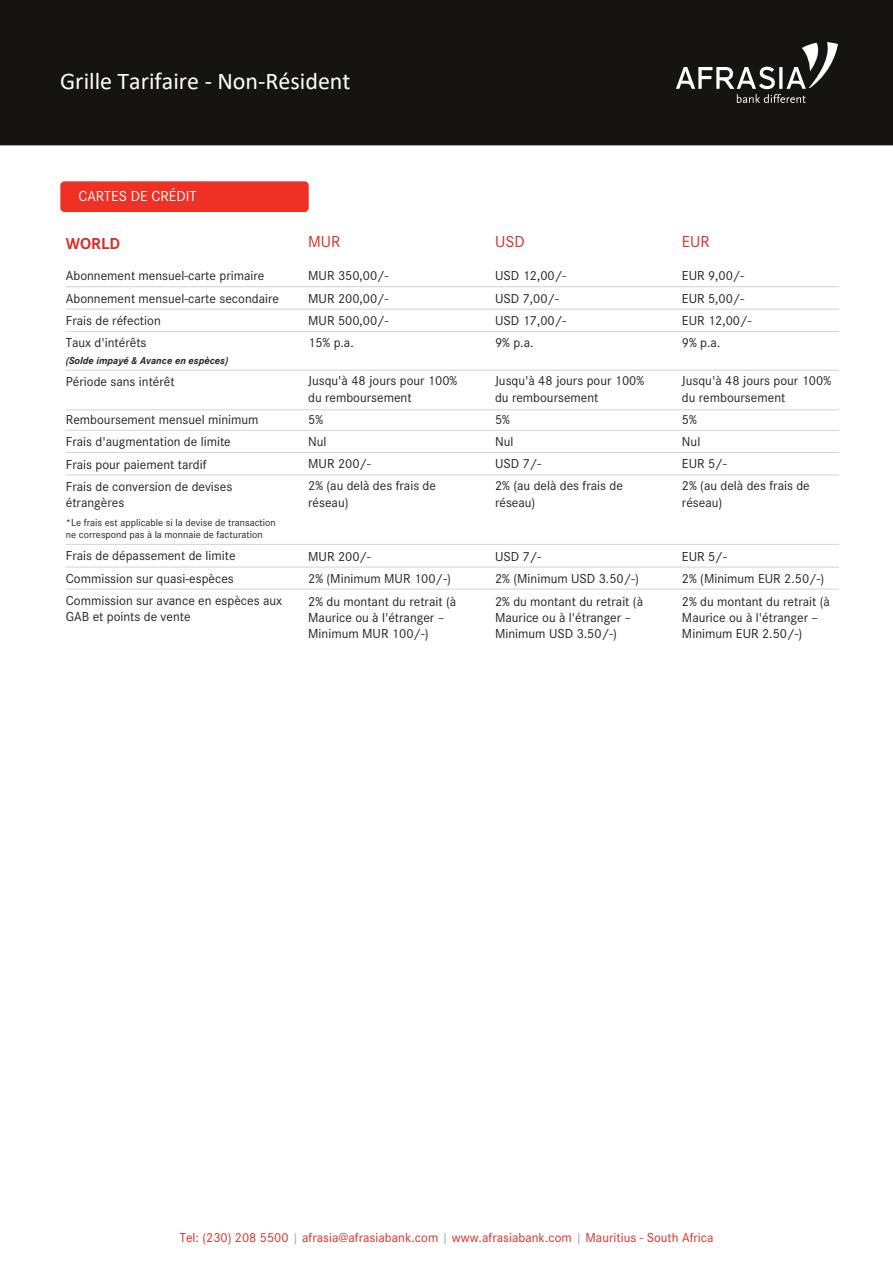
<style>
.page{position:relative;width:893px;height:1263px;background:#fff}
.page>*{position:absolute;margin:0;border:0;box-sizing:border-box;transform-origin:0 0}
.t1{font:24px "Calibri";color:#fff}
.t2{font:16.5px "Corporate S";color:#d42e27}
.t3{font:700 16.5px "Corporate S";color:#d42e27}
.t4{font:15px "Corporate S";color:#fff}
.t5{font:13.5px/22.2px "Corporate S";color:#231f20}
.t6{font:13.5px "Corporate S";color:#d42e27}
.t7{font:10.5px/12.6px "Corporate S";color:#231f20}
.t8{font:italic 700 10.5px "Corporate S";color:#231f20}
.s1{color:#a6a8ab}
</style>
<div class="page">
<div style="left:0;top:0;width:893px;height:145px;background:#151410"></div>
<svg style="left:676px;top:42px;width:162px;height:61px;background:#3e3d3a"></svg>
<div style="left:60px;top:181px;width:249px;height:31px;background:#ee3124;border-radius:4px"></div>
<hr style="left:66px;top:286px;width:773px;height:1px;background:#d1d3d4">
<hr style="left:66px;top:309px;width:773px;height:1px;background:#d1d3d4">
<hr style="left:66px;top:331px;width:773px;height:1px;background:#d1d3d4">
<hr style="left:66px;top:370px;width:773px;height:1px;background:#d1d3d4">
<hr style="left:66px;top:409px;width:773px;height:1px;background:#d1d3d4">
<hr style="left:66px;top:430px;width:773px;height:1px;background:#d1d3d4">
<hr style="left:66px;top:452px;width:773px;height:1px;background:#d1d3d4">
<hr style="left:66px;top:544px;width:773px;height:1px;background:#d1d3d4">
<hr style="left:66px;top:475px;width:773px;height:1px;background:#d1d3d4">
<hr style="left:66px;top:567px;width:773px;height:1px;background:#d1d3d4">
<hr style="left:66px;top:589px;width:773px;height:1px;background:#d1d3d4">
<h1 class="t1" style="left:60px;top:65px;width:292px">Grille Tarifaire - Non-Résident</h1>
<p class="t4" style="left:78px;top:188px;width:120px">CARTES DE CRÉDIT</p>
<p class="t2" style="left:495px;top:232px;width:31px">USD</p>
<p class="t3" style="left:66px;top:234px;width:56px">WORLD</p>
<p class="t2" style="left:682px;top:232px;width:29px">EUR</p>
<p class="t2" style="left:308px;top:232px;width:34px">MUR</p>
<p class="t5" style="left:66px;top:265px;width:215px">Abonnement mensuel-carte primaire<br>Abonnement mensuel-carte secondaire<br>Frais de réfection<br>Taux d'intérêts</p>
<p class="t8" style="left:66px;top:354px;width:164px">(Solde impayé &amp; Avance en espèces)</p>
<p class="t5" style="left:66px;top:370px;width:110px">Période sans intérêt</p>
<p class="t5" style="left:66px;top:409px;width:194px">Remboursement mensuel minimum<br>Frais d'augmentation de limite<br>Frais pour paiement tardif<br>Frais de conversion de devises</p>
<p class="t5" style="left:66px;top:491px;width:60px">étrangères</p>
<p class="t7" style="left:66px;top:516px;width:211px">*Le frais est applicable si la devise de transaction ne correspond pas à la monnaie de facturation</p>
<p class="t5" style="left:66px;top:545px;width:218px">Frais de dépassement de limite<br>Commission sur quasi-espèces<br>Commission sur avance en espèces aux</p>
<p class="t5" style="left:66px;top:605px;width:126px">GAB et points de vente</p>
<p class="t5" style="left:308px;top:265px;width:82px;text-align:justify">MUR 350,00/- MUR 200,00/- MUR 500,00/- 15% p.a.</p>
<p class="t5" style="left:308px;top:373px;width:151px;line-height:16.2px">Jusqu'à 48 jours pour 100% du remboursement</p>
<p class="t5" style="left:308px;top:408px;width:129px">5%<br>Nul<br>MUR 200/-<br>2% (au delà des frais de</p>
<p class="t5" style="left:308px;top:491px;width:42px">réseau)</p>
<p class="t5" style="left:308px;top:546px;width:150px">MUR 200/-<br>2% (Minimum MUR 100/-)<br>2% du montant du retrait (à</p>
<p class="t5" style="left:308px;top:609px;width:138px;line-height:16.2px">Maurice ou à l'étranger –<br>Minimum MUR 100/-)</p>
<p class="t5" style="left:495px;top:265px;width:73px">USD 12,00/-<br>USD 7,00/-<br>USD 17,00/-<br>9% p.a.</p>
<p class="t5" style="left:495px;top:373px;width:151px;line-height:16.2px">Jusqu'à 48 jours pour 100% du remboursement</p>
<p class="t5" style="left:495px;top:408px;width:129px">5%<br>Nul<br>USD 7/-<br>2% (au delà des frais de</p>
<p class="t5" style="left:495px;top:491px;width:42px">réseau)</p>
<p class="t5" style="left:495px;top:546px;width:150px">USD 7/-<br>2% (Minimum USD 3.50/-)<br>2% du montant du retrait (à</p>
<p class="t5" style="left:495px;top:609px;width:138px;line-height:16.2px">Maurice ou à l'étranger –<br>Minimum USD 3.50/-)</p>
<p class="t5" style="left:682px;top:265px;width:71px">EUR 9,00/-<br>EUR 5,00/-<br>EUR 12,00/-<br>9% p.a.</p>
<p class="t5" style="left:682px;top:373px;width:151px;line-height:16.2px">Jusqu'à 48 jours pour 100% du remboursement</p>
<p class="t5" style="left:682px;top:408px;width:129px">5%<br>Nul<br>EUR 5/-<br>2% (au delà des frais de</p>
<p class="t5" style="left:682px;top:491px;width:42px">réseau)</p>
<p class="t5" style="left:682px;top:546px;width:150px">EUR 5/-<br>2% (Minimum EUR 2.50/-)<br>2% du montant du retrait (à</p>
<p class="t5" style="left:682px;top:609px;width:138px;line-height:16.2px">Maurice ou à l'étranger –<br>Minimum EUR 2.50/-)</p>
<p class="t6" style="left:180px;top:1230px;width:535px">Tel: (230) 208 5500 <span class="s1">|</span> afrasia@afrasiabank.com <span class="s1">|</span> www.afrasiabank.com <span class="s1">|</span> Mauritius - South Africa</p>
</div>
